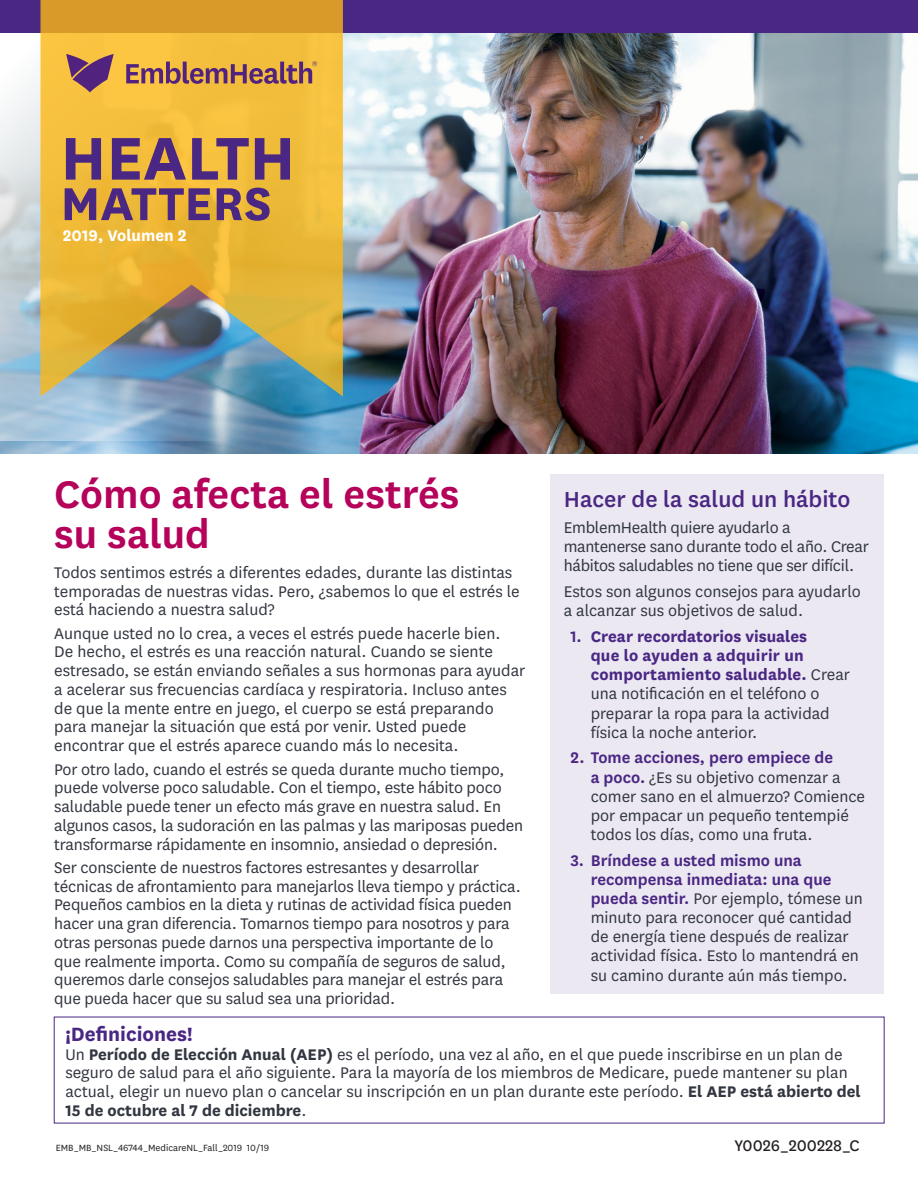
<style>
.page{position:relative;width:918px;height:1188px;background:#fff}
.page>*{position:absolute;margin:0;border:0;box-sizing:border-box;transform-origin:0 0}
.t1{font:700 70.5px "National";color:#4a2783}
.t2{font:700 54px "National";color:#4a2783}
.t3{font:600 45px/40.5px "National";color:#b5025b}
.t4{font:500 25.5px "National";color:#4a2783}
.t5{font:700 22.5px "National";color:#4a2783}
.t6{font:18px/18.8px "National";color:#323640}
.t7{font:18px "National";color:#231f20}
.t8{font:700 18px "National";color:#fff}
.t9{font:10.5px "National";color:#231f20}
.s1{font-weight:600;color:#4a2783}
.s2{font-weight:700;color:#4a2783}
.s3{font-weight:700}
</style>
<div class="page">
<img style="left:0;top:33px;width:918px;height:421px">
<img style="left:0;top:33px;width:500px;height:408px">
<div style="left:0;top:0;width:918px;height:33px;background:#4a2783"></div>
<svg style="left:40px;top:0;width:303px;height:397px;background:#d7b149"></svg>
<svg style="left:126px;top:61px;width:191px;height:23px;background:#b27f57"></svg>
<svg style="left:66px;top:54px;width:48px;height:38px;background:#9b6963"></svg>
<div style="left:550px;top:475px;width:334px;height:519px;background:#ebe8f2"></div>
<h1 class="t1" style="left:61px;top:108px;width:236px">HEALTH</h1>
<h2 class="t2" style="left:61px;top:165px;width:213px">MATTERS</h2>
<p class="t8" style="left:63px;top:223px;width:125px">2019, Volumen 2</p>
<h3 class="t3" style="left:54px;top:471px;width:407px">Cómo afecta el estrés su salud</h3>
<p class="t6" style="left:54px;top:562px;width:467px">Todos sentimos estrés a diferentes edades, durante las distintas temporadas de nuestras vidas. Pero, ¿sabemos lo que el estrés le está haciendo a nuestra salud?</p>
<p class="t6" style="left:54px;top:623px;width:473px">Aunque usted no lo crea, a veces el estrés puede hacerle bien.<br>De hecho, el estrés es una reacción natural. Cuando se siente estresado, se están enviando señales a sus hormonas para ayudar a acelerar sus frecuencias cardíaca y respiratoria. Incluso antes de que la mente entre en juego, el cuerpo se está preparando para manejar la situación que está por venir. Usted puede encontrar que el estrés aparece cuando más lo necesita.</p>
<p class="t6" style="left:54px;top:759px;width:471px">Por otro lado, cuando el estrés se queda durante mucho tiempo, puede volverse poco saludable. Con el tiempo, este hábito poco saludable puede tener un efecto más grave en nuestra salud. En algunos casos, la sudoración en las palmas y las mariposas pueden transformarse rápidamente en insomnio, ansiedad o depresión.</p>
<p class="t6" style="left:54px;top:857px;width:468px">Ser consciente de nuestros factores estresantes y desarrollar técnicas de afrontamiento para manejarlos lleva tiempo y práctica.<br>Pequeños cambios en la dieta y rutinas de actividad física pueden hacer una gran diferencia. Tomarnos tiempo para nosotros y para otras personas puede darnos una perspectiva importante de lo que realmente importa. Como su compañía de seguros de salud, queremos darle consejos saludables para manejar el estrés para que pueda hacer que su salud sea una prioridad.</p>
<h3 class="t4" style="left:564px;top:482px;width:288px">Hacer de la salud un hábito</h3>
<p class="t6" style="left:564px;top:517px;width:307px">EmblemHealth quiere ayudarlo a mantenerse sano durante todo el año. Crear hábitos saludables no tiene que ser difícil.</p>
<p class="t6" style="left:564px;top:581px;width:298px">Estos son algunos consejos para ayudarlo a alcanzar sus objetivos de salud.</p>
<p class="t6" style="left:591px;top:626px;width:261px;text-indent:-20px"><span class="s1">1.</span> <span class="s2">Crear recordatorios visuales<br>que lo ayuden a adquirir un comportamiento saludable.</span> Crear una notificación en el teléfono o preparar la ropa para la actividad física la noche anterior.</p>
<p class="t6" style="left:591px;top:748px;width:276px;text-indent:-20px"><span class="s1">2. Tome acciones, pero empiece de<br>a poco.</span> ¿Es su objetivo comenzar a comer sano en el almuerzo? Comience por empacar un pequeño tentempié todos los días, como una fruta.</p>
<p class="t6" style="left:591px;top:850px;width:274px;text-indent:-20px"><span class="s1">3. Bríndese a usted mismo una recompensa inmediata: una que pueda sentir.</span> Por ejemplo, tómese un minuto para reconocer qué cantidad de energía tiene después de realizar actividad física. Esto lo mantendrá en su camino durante aún más tiempo.</p>
<p class="t5" style="left:65px;top:1018px;width:129px">¡Definiciones!</p>
<p class="t6" style="left:65px;top:1044px;width:797px">Un <span class="s3">Período de Elección Anual (AEP)</span> es el período, una vez al año, en el que puede inscribirse en un plan de seguro de salud para el año siguiente. Para la mayoría de los miembros de Medicare, puede mantener su plan actual, elegir un nuevo plan o cancelar su inscripción en un plan durante este período. <span class="s3">El AEP está abierto del 15 de octubre al 7 de diciembre</span>.</p>
<p class="t9" style="left:56px;top:1140px;width:215px">EMB_MB_NSL_46744_MedicareNL_Fall_2019 10/19</p>
<p class="t7" style="left:735px;top:1133px;width:127px">Y0026_200228_C</p>
</div>
